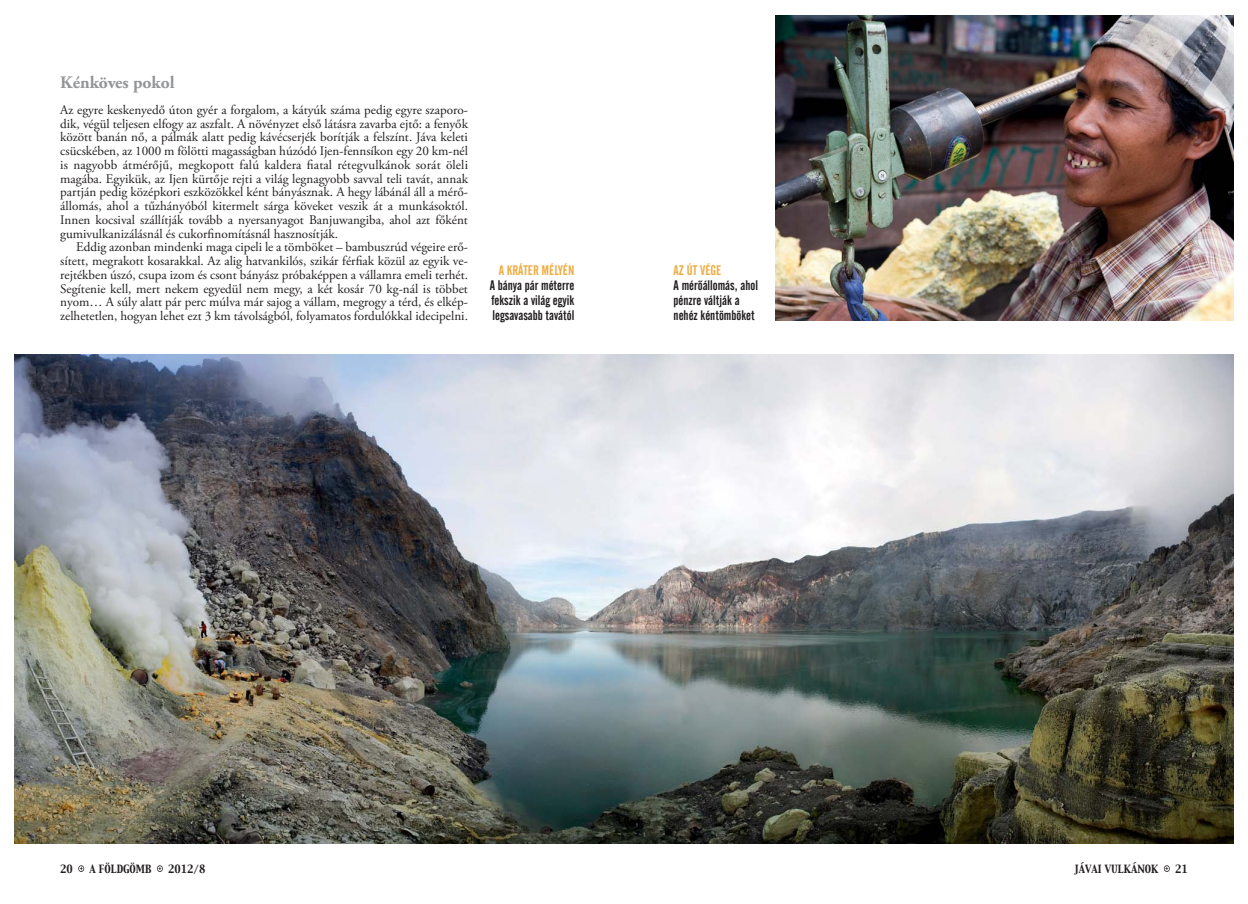
<style>
.page{position:relative;width:1248px;height:904px;background:#fff}
.page>*{position:absolute;margin:0;border:0;box-sizing:border-box;transform-origin:0 0}
.t1{font:700 17.5px "Adobe Garamond Pro";color:#939598}
.t2{font:13.75px/15px "Alternate Gothic 2 HU Normal";color:#231f20}
.t3{font:13.75px "Alternate Gothic 2 HU Normal";color:#efac41}
.t4{font:13.12px/13.8px "Adobe Garamond Pro";color:#231f20;text-align:justify}
.t5{font:10px "Capitals";color:#231f20;scale:.95 1}
</style>
<div class="page">
<svg style="left:1163px;top:865px;width:6px;height:7px"></svg>
<svg style="left:157px;top:865px;width:6px;height:7px"></svg>
<svg style="left:78px;top:865px;width:6px;height:7px"></svg>
<img style="left:14px;top:354px;width:1219px;height:489px">
<img style="left:775px;top:15px;width:458px;height:305px">
<h1 class="t1" style="left:60px;top:75px;width:116px">Kénköves pokol</h1>
<p class="t4" style="left:60px;top:104px;width:409px">Az egyre keskenyedő úton gyér a forgalom, a kátyúk száma pedig egyre szaporo&shy;dik, végül teljesen elfogy az aszfalt. A növényzet első látásra zavarba ejtő: a fenyők között banán nő, a pálmák alatt pedig kávécserjék borítják a felszínt. Jáva keleti csücskében, az 1000 m fölötti magasságban húzódó Ijen-fennsíkon egy 20 km-nél is nagyobb átmérőjű, megkopott falú kaldera fiatal rétegvulkánok sorát öleli magába. Egyikük, az Ijen kürtője rejti a világ legnagyobb savval teli tavát, annak partján pedig középkori eszközökkel ként bányásznak. A hegy lábánál áll a mérő&shy;állomás, ahol a tűzhányóból kitermelt sárga köveket veszik át a munkásoktól.<br>Innen kocsival szállítják tovább a nyersanyagot Banjuwangiba, ahol azt főként gumivulkanizálásnál és cukorfinomításnál hasznosítják.</p>
<p class="t4" style="left:60px;top:241px;width:409px;text-indent:16px">Eddig azonban mindenki maga cipeli le a tömböket – bambuszrúd végeire erő&shy;sített, megrakott kosarakkal. Az alig hatvankilós, szikár férfiak közül az egyik ve&shy;rejtékben úszó, csupa izom és csont bányász próbaképpen a vállamra emeli terhét.<br>Segítenie kell, mert nekem egyedül nem megy, a két kosár 70 kg-nál is többet nyom… A súly alatt pár perc múlva már sajog a vállam, megrogy a térd, és elkép&shy;zelhetetlen, hogyan lehet ezt 3 km távolságból, folyamatos fordulókkal idecipelni.</p>
<p class="t3" style="left:498px;top:265px;width:77px">A KRÁTER MÉLYÉN</p>
<p class="t2" style="left:490px;top:279px;width:86px;text-align:justify">A bánya pár méterre fekszik a világ egyik legsavasabb tavától</p>
<p class="t3" style="left:673px;top:265px;width:49px">AZ ÚT VÉGE</p>
<p class="t2" style="left:673px;top:279px;width:86px">A mérôállomás, ahol pénzre váltják a nehéz kéntömböket</p>
<p class="t5" style="left:60px;top:863px;width:15px">20</p>
<p class="t5" style="left:89px;top:863px;width:67px">A FÖLDGÖMB</p>
<p class="t5" style="left:168px;top:863px;width:41px">2012/8</p>
<p class="t5" style="left:1073px;top:863px;width:90px">JÁVAI VULKÁNOK</p>
<p class="t5" style="left:1174px;top:863px;width:15px">21</p>
</div>
